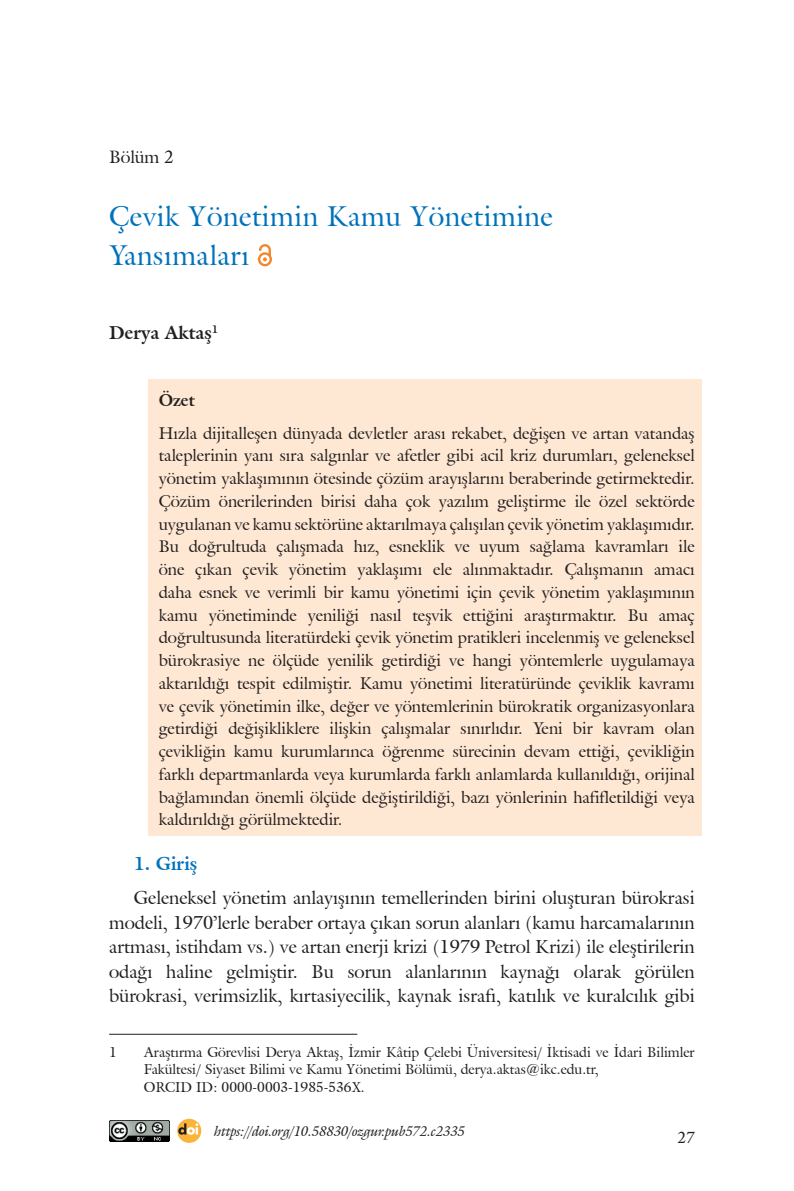
<style>
.page{position:relative;width:794px;height:1191px;background:#fff}
.page>*{position:absolute;margin:0;border:0;box-sizing:border-box;transform-origin:0 0}
.t1{font:28px/38.5px "Galliard IT Cby BT";letter-spacing:.02em;color:#0072bc}
.t2{font:18.38px/24.5px "Galliard IT Cby BT";color:#231f20;text-align:justify}
.t3{font:700 18.38px "Galliard IT Cby BT";color:#231f20}
.t4{font:700 18.38px "Galliard IT Cby BT";color:#0072bc}
.t5{font:17.5px "Galliard IT Cby BT";color:#231f20}
.t6{font:16.62px/22.8px "Galliard IT Cby BT";color:#231f20;text-align:justify}
.t7{font:700 16.62px "Galliard IT Cby BT";color:#231f20}
.t8{font:15.75px "Galliard IT Cby BT";color:#231f20}
.t9{font:14px/17.5px "Galliard IT Cby BT";color:#231f20}
.t10{font:italic 14px "Galliard IT Cby BT";color:#231f20}
</style>
<div class="page">
<div style="left:148px;top:379px;width:554px;height:457px;background:#fee8d3"></div>
<svg style="left:258px;top:244px;width:14px;height:22px"></svg>
<hr style="left:109px;top:1033px;width:248px;height:1px;background:#231f20">
<img style="left:109px;top:1120px;width:60px;height:21px">
<svg style="left:177px;top:1118px;width:24px;height:24px"></svg>
<svg style="left:178px;top:1123px;width:20px;height:11px"></svg>
<p class="t5" style="left:109px;top:145px;width:66px">Bölüm 2</p>
<h1 class="t1" style="left:109px;top:197px;width:445px">Çevik Yönetimin Kamu Yönetimine<br>Yansımaları</h1>
<p class="t3" style="left:109px;top:320px;width:111px">Derya Aktaş<sup>1</sup></p>
<p class="t7" style="left:159px;top:389px;width:38px">Özet</p>
<p class="t6" style="left:159px;top:421px;width:537px">Hızla dijitalleşen dünyada devletler arası rekabet, değişen ve artan vatandaş taleplerinin yanı sıra salgınlar ve afetler gibi acil kriz durumları, geleneksel yönetim yaklaşımının ötesinde çözüm arayışlarını beraberinde getirmektedir.<br>Çözüm önerilerinden birisi daha çok yazılım geliştirme ile özel sektörde uygulanan ve kamu sektörüne aktarılmaya çalışılan çevik yönetim yaklaşımıdır.<br>Bu doğrultuda çalışmada hız, esneklik ve uyum sağlama kavramları ile öne çıkan çevik yönetim yaklaşımı ele alınmaktadır. Çalışmanın amacı daha esnek ve verimli bir kamu yönetimi için çevik yönetim yaklaşımının kamu yönetiminde yeniliği nasıl teşvik ettiğini araştırmaktır. Bu amaç doğrultusunda literatürdeki çevik yönetim pratikleri incelenmiş ve geleneksel bürokrasiye ne ölçüde yenilik getirdiği ve hangi yöntemlerle uygulamaya aktarıldığı tespit edilmiştir. Kamu yönetimi literatüründe çeviklik kavramı ve çevik yönetimin ilke, değer ve yöntemlerinin bürokratik organizasyonlara getirdiği değişikliklere ilişkin çalışmalar sınırlıdır. Yeni bir kavram olan çevikliğin kamu kurumlarınca öğrenme sürecinin devam ettiği, çevikliğin farklı departmanlarda veya kurumlarda farklı anlamlarda kullanıldığı, orijinal bağlamından önemli ölçüde değiştirildiği, bazı yönlerinin hafifletildiği veya kaldırıldığı görülmektedir.</p>
<p class="t4" style="left:134px;top:851px;width:65px">1. Giriş</p>
<p class="t2" style="left:109px;top:885px;width:587px;text-indent:25px">Geleneksel yönetim anlayışının temellerinden birini oluşturan bürokrasi modeli, 1970’lerle beraber ortaya çıkan sorun alanları (kamu harcamalarının artması, istihdam vs.) ve artan enerji krizi (1979 Petrol Krizi) ile eleştirilerin odağı haline gelmiştir. Bu sorun alanlarının kaynağı olarak görülen bürokrasi, verimsizlik, kırtasiyecilik, kaynak israfı, katılık ve kuralcılık gibi</p>
<p class="t9" style="left:109px;top:1043px;width:9px">1</p>
<p class="t9" style="left:144px;top:1043px;width:552px">Araştırma Görevlisi Derya Aktaş, İzmir Kâtip Çelebi Üniversitesi/ İktisadi ve İdari Bilimler<br>Fakültesi/ Siyaset Bilimi ve Kamu Yönetimi Bölümü, derya.aktas@ikc.edu.tr,<br>ORCID ID: 0000-0003-1985-536X.</p>
<p class="t10" style="left:214px;top:1121px;width:252px">https://doi.org/10.58830/ozgur.pub572.c2335</p>
<p class="t8" style="left:677px;top:1127px;width:19px">27</p>
</div>
